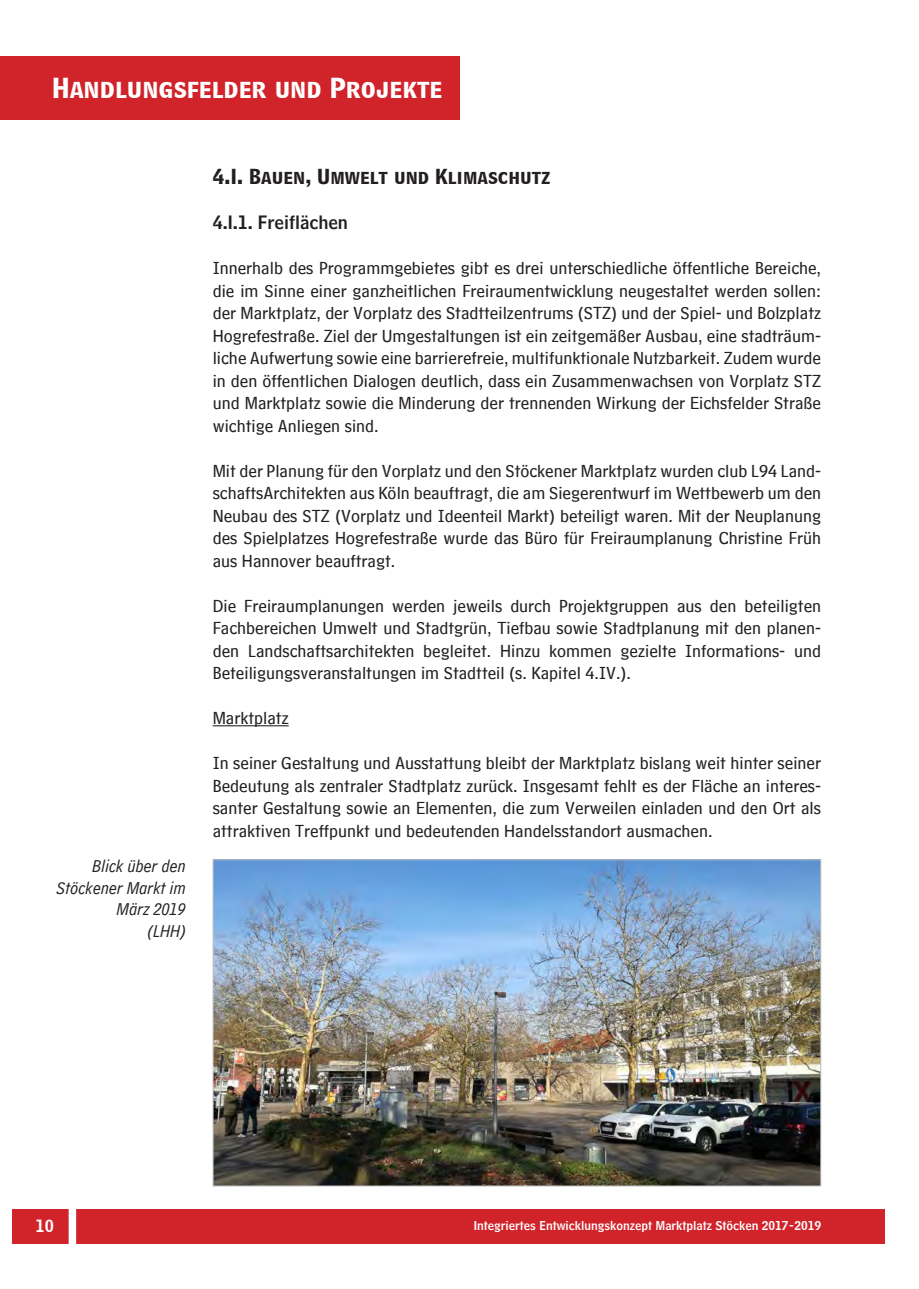
<style>
.page{position:relative;width:919px;height:1289px;background:#fff}
.page>*{position:absolute;margin:0;border:0;box-sizing:border-box;transform-origin:0 0}
.t1{font:24px "HM Big Caps";color:#fff}
.Fließtext{font:18px/22.5px "HM Text";color:#231f20;text-align:justify}
.Bildbeschriftung_rec{font:italic 18px/21.6px "HM Comment";color:#231f20;text-align:right}
.Unterüberschrift_Gro{font:18px "HM Big Caps";color:#231f20}
.Unterüberschrift{font:18px "HM Headline";color:#231f20}
.Unterüberschrift_unt{font:18px "HM Text";color:#231f20}
.t2{font:16.5px "HM Headline";color:#fff}
.t3{font:12px "HM Headline";color:#fff}
</style>
<div class="page">
<div style="left:0;top:56px;width:459px;height:64px;background:#d1232a"></div>
<div style="left:13px;top:1209px;width:871px;height:34px;background:#d1232a"></div>
<div style="left:69px;top:1206px;width:7px;height:40px;background:#fff"></div>
<img style="left:215px;top:861px;width:604px;height:323px">
<hr style="left:213px;top:725px;width:76px;height:1px;background:#231f20">
<h1 class="t1" style="left:52px;top:68px;width:392px">Handlungsfelder und Projekte</h1>
<p class="Bildbeschriftung_rec" style="left:57px;top:854px;width:130px">Blick über den<br>Stöckener Markt im<br>März 2019</p>
<p class="Bildbeschriftung_rec" style="left:148px;top:919px;width:39px">(LHH)</p>
<p class="Unterüberschrift_Gro" style="left:213px;top:162px;width:339px">4.I. Bauen, Umwelt und Klimaschutz</p>
<p class="Unterüberschrift" style="left:213px;top:207px;width:137px">4.I.1. Freiflächen</p>
<p class="Fließtext" style="left:213px;top:254px;width:610px">Innerhalb des Programmgebietes gibt es drei unterschiedliche öffentliche Bereiche, die im Sinne einer ganzheitlichen Freiraumentwicklung neugestaltet werden sollen: der Marktplatz, der Vorplatz des Stadtteilzentrums (STZ) und der Spiel- und Bolzplatz Hogrefestraße. Ziel der Umgestaltungen ist ein zeitgemäßer Ausbau, eine stadträum&shy;liche Aufwertung sowie eine barrierefreie, multifunktionale Nutzbarkeit. Zudem wurde in den öffentlichen Dialogen deutlich, dass ein Zusammenwachsen von Vorplatz STZ und Marktplatz sowie die Minderung der trennenden Wirkung der Eichsfelder Straße wichtige Anliegen sind.</p>
<p class="Fließtext" style="left:213px;top:456px;width:610px">Mit der Planung für den Vorplatz und den Stöckener Marktplatz wurden club L94 Land&shy;schaftsArchitekten aus Köln beauftragt, die am Siegerentwurf im Wettbewerb um den Neubau des STZ (Vorplatz und Ideenteil Markt) beteiligt waren. Mit der Neuplanung des Spielplatzes Hogrefestraße wurde das Büro für Freiraumplanung Christine Früh aus Hannover beauftragt.</p>
<p class="Fließtext" style="left:213px;top:591px;width:610px">Die Freiraumplanungen werden jeweils durch Projektgruppen aus den beteiligten Fachbereichen Umwelt und Stadtgrün, Tiefbau sowie Stadtplanung mit den planen&shy;den Landschaftsarchitekten begleitet. Hinzu kommen gezielte Informations- und Beteiligungsveranstaltungen im Stadtteil (s. Kapitel 4.IV.).</p>
<p class="Unterüberschrift_unt" style="left:213px;top:702px;width:77px">Marktplatz</p>
<p class="Fließtext" style="left:213px;top:749px;width:610px">In seiner Gestaltung und Ausstattung bleibt der Marktplatz bislang weit hinter seiner Bedeutung als zentraler Stadtplatz zurück. Insgesamt fehlt es der Fläche an interes&shy;santer Gestaltung sowie an Elementen, die zum Verweilen einladen und den Ort als attraktiven Treffpunkt und bedeutenden Handelsstandort ausmachen.</p>
<p class="t2" style="left:36px;top:1211px;width:20px">10</p>
<p class="t3" style="left:474px;top:1215px;width:349px">Integriertes Entwicklungskonzept Marktplatz Stöcken 2017-2019</p>
</div>
